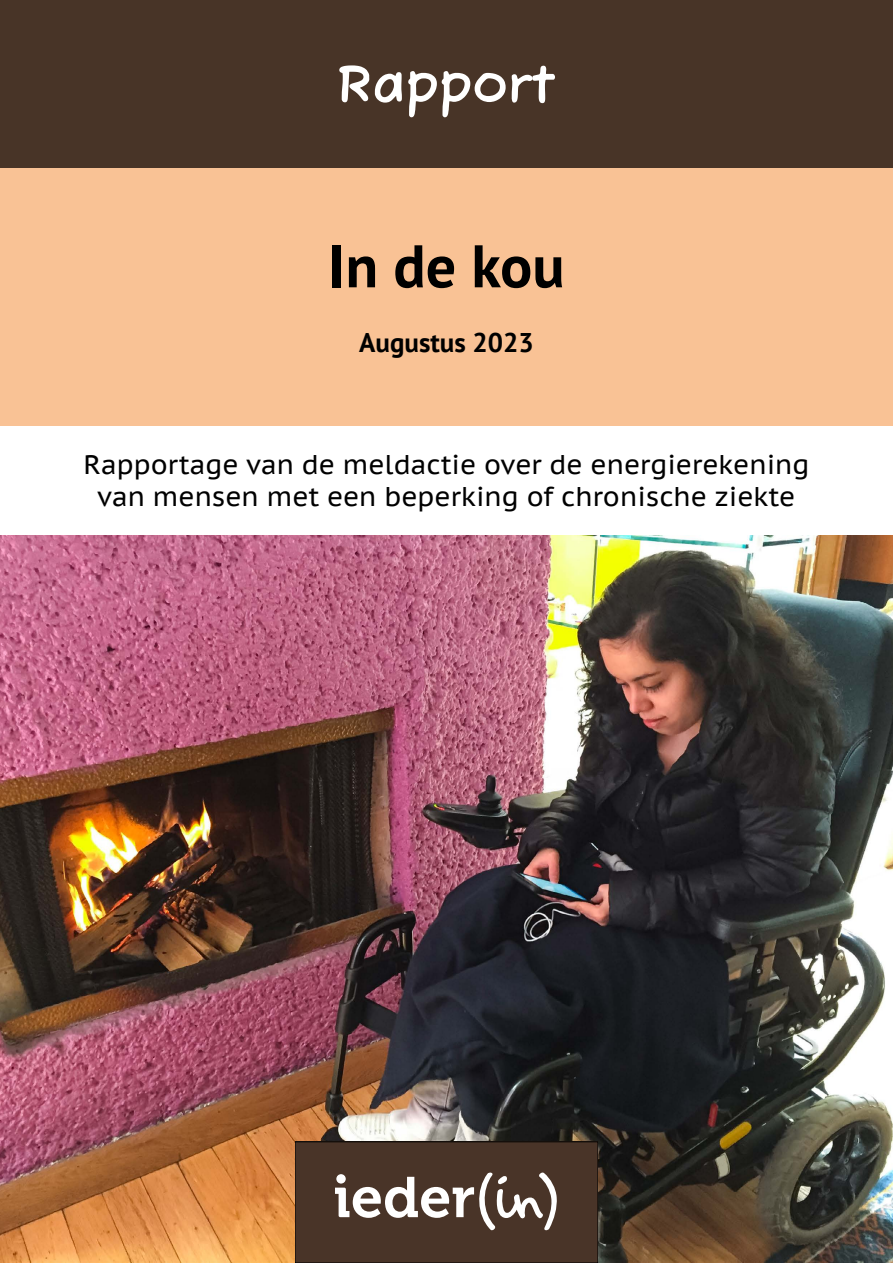
<style>
.page{position:relative;width:893px;height:1263px;background:#fff}
.page>*{position:absolute;margin:0;border:0;box-sizing:border-box;transform-origin:0 0}
.Titel{font:700 60px "PT Sans";color:#000}
.Rapportage_kop{font:700 54px "Fuzzy Bubbles";color:#fff}
.Subtitel{font:27px/32.4px "PT Sans Caption";color:#000;text-align:center}
.Maand-jaar{font:700 27px "PT Sans";color:#000}
</style>
<div class="page">
<div style="left:0;top:168px;width:893px;height:257px;background:#f9c295"></div>
<div style="left:0;top:0;width:893px;height:168px;background:#483427"></div>
<img style="left:0;top:536px;width:893px;height:727px">
<div style="left:295px;top:1142px;width:303px;height:121px;background:#493428"></div>
<svg style="left:335px;top:1172px;width:222px;height:59px"></svg>
<p class="Rapportage_kop" style="left:336px;top:37px;width:222px">Rapport</p>
<p class="Titel" style="left:328px;top:227px;width:238px">In de kou</p>
<p class="Maand-jaar" style="left:359px;top:325px;width:176px">Augustus 2023</p>
<p class="Subtitel" style="left:84px;top:448px;width:727px">Rapportage van de meldactie over de energierekening van mensen met een beperking of chronische ziekte</p>
</div>
